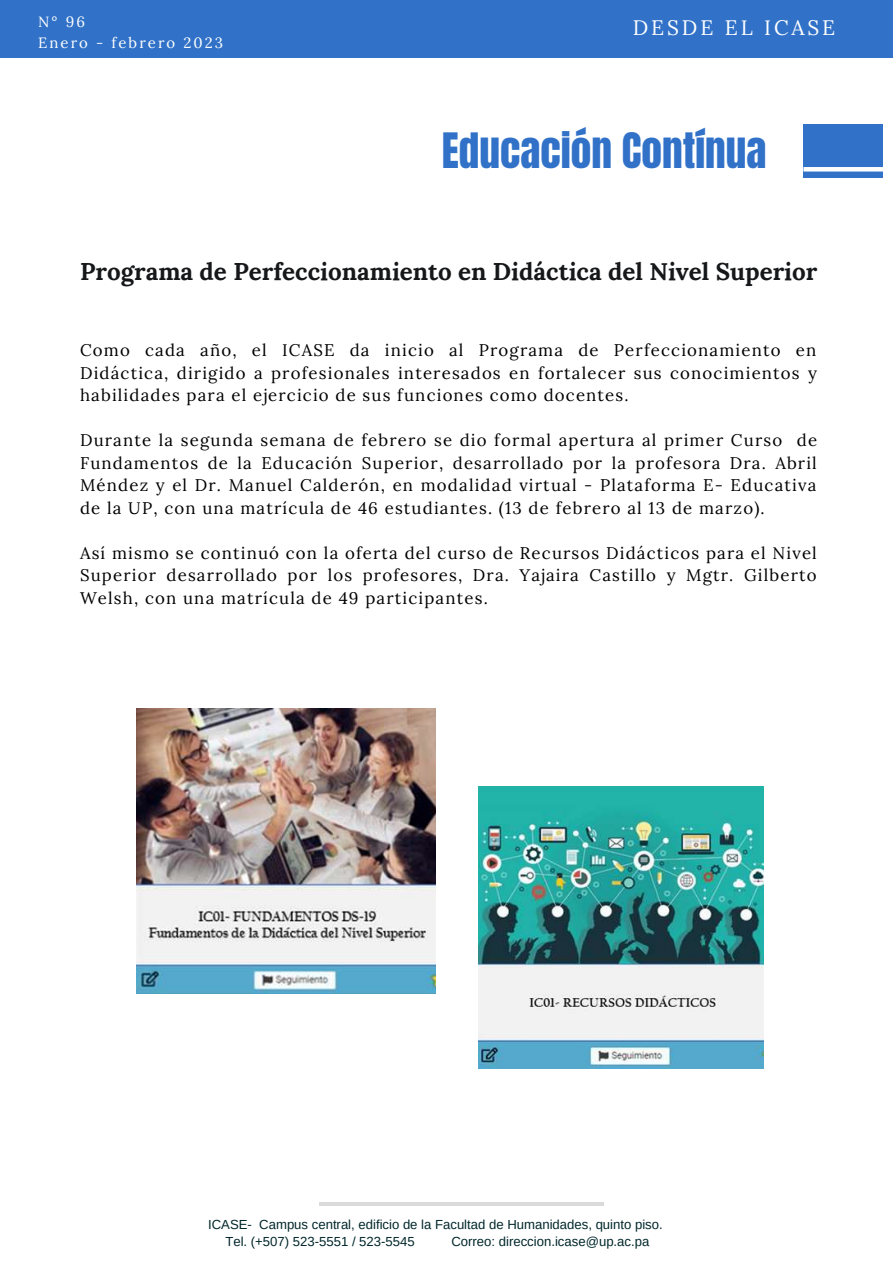
<style>
.page{position:relative;width:893px;height:1264px;background:#fff}
.page>*{position:absolute;margin:0;border:0;box-sizing:border-box;transform-origin:0 0}
.t1{font:41.4px "Anton";color:#3172c8}
.t2{font:700 24.15px "Lora";color:#161719}
.t3{font:20.85px "Lora";letter-spacing:.14em;color:#fff}
.t4{font:16.8px/22.5px "Lora";letter-spacing:.07em;color:#000;text-align:justify}
.t5{font:14.85px/20.2px "Lora";letter-spacing:.14em;color:#fff}
.t6{font:13.2px/17.5px "Arimo";color:#00272b}
</style>
<div class="page">
<hr style="left:319px;top:1202px;width:285px;height:3px;background:#000">
<img style="left:136px;top:708px;width:299px;height:285px">
<img style="left:478px;top:786px;width:285px;height:282px">
<div style="left:803px;top:125px;width:79px;height:53px;background:#3172c8"></div>
<hr style="left:803px;top:167px;width:80px;height:4px;background:#fff">
<div style="left:0;top:0;width:892px;height:57px;background:#3172c8"></div>
<p class="t5" style="left:38px;top:12px;width:186px">N° 96<br>Enero - febrero 2023</p>
<p class="t5" style="left:792px;top:8px;width:48px">N° 96</p>
<p class="t3" style="left:632px;top:14px;width:204px">DESDE EL ICASE</p>
<h1 class="t1" style="left:441px;top:121px;width:326px">Educación Contínua</h1>
<h2 class="t2" style="left:80px;top:255px;width:738px">Programa de Perfeccionamiento en Didáctica del Nivel Superior</h2>
<p class="t4" style="left:80px;top:339px;width:738px">Como cada año, el ICASE da inicio al Programa de Perfeccionamiento en Didáctica, dirigido a profesionales interesados en fortalecer sus conocimientos y habilidades para el ejercicio de sus funciones como docentes.</p>
<p class="t4" style="left:80px;top:429px;width:738px">Durante la segunda semana de febrero se dio formal apertura al primer Curso de Fundamentos de la Educación Superior, desarrollado por la profesora Dra. Abril Méndez y el Dr. Manuel Calderón, en modalidad virtual - Plataforma E- Educativa de la UP, con una matrícula de 46 estudiantes. (13 de febrero al 13 de marzo).</p>
<p class="t4" style="left:80px;top:541px;width:738px">Así mismo se continuó con la oferta del curso de Recursos Didácticos para el Nivel Superior desarrollado por los profesores, Dra. Yajaira Castillo y Mgtr. Gilberto Welsh, con una matrícula de 49 participantes.</p>
<p class="t6" style="left:225px;top:1215px;width:439px;text-indent:-17px">ICASE- Campus central, edificio de la Facultad de Humanidades, quinto piso.<br>Tel. (+507) 523-5551 / 523-5545</p>
<p class="t6" style="left:451px;top:1232px;width:199px">Correo: direccion.icase@up.ac.pa</p>
</div>
